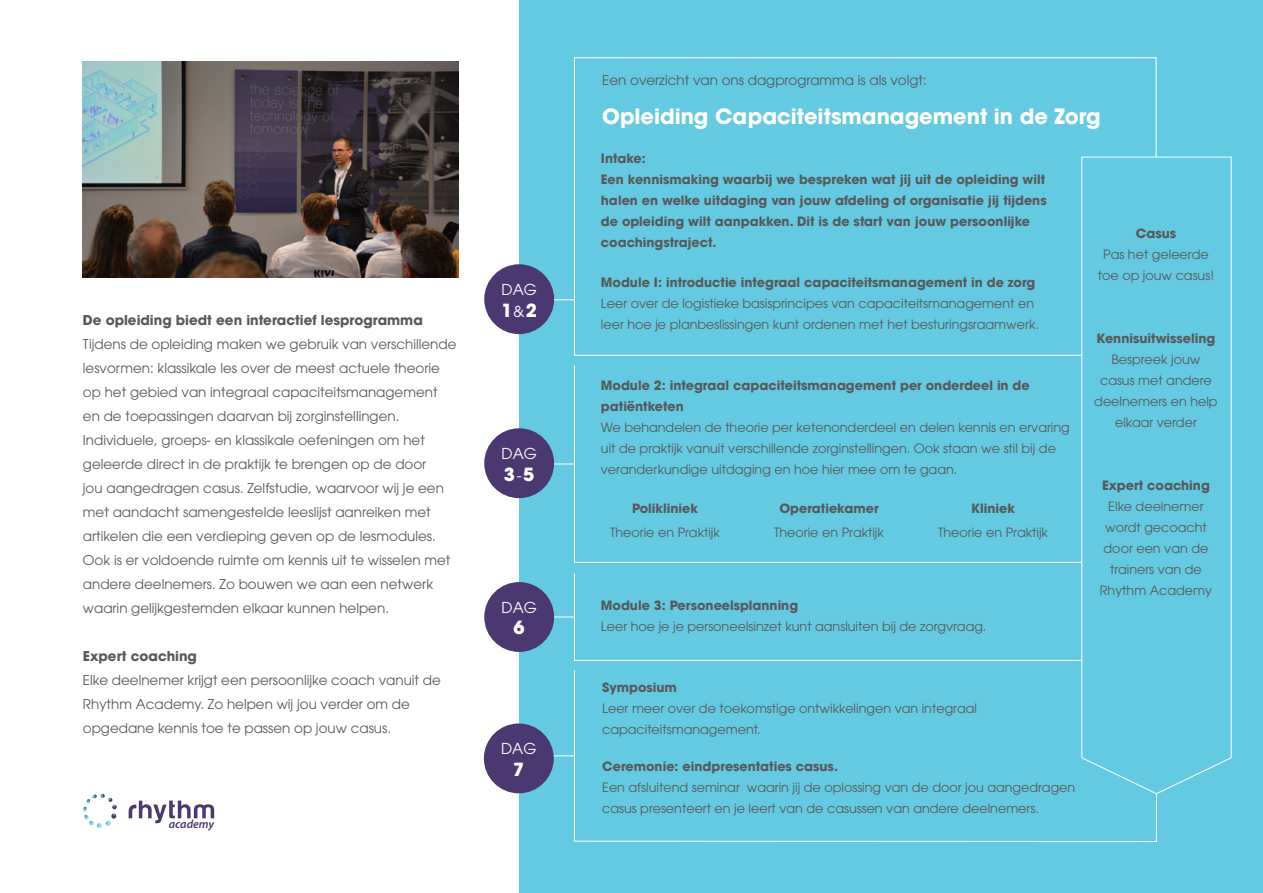
<style>
.page{position:relative;width:1263px;height:893px;background:#fff}
.page>*{position:absolute;margin:0;border:0;box-sizing:border-box;transform-origin:0 0}
.t1{font:700 21px "ITC Avant Garde Pro";color:#fff}
.t2{font:700 18px "ITC Avant Garde Pro";color:#fff}
.t3{font:15px "ITC Avant Garde Pro";color:#fff}
.t4{font:13.5px/24px "ITC Avant Garde Pro";color:#58595b}
.t5{font:700 13.5px "ITC Avant Garde Pro";color:#58595b}
.t6{font:12.75px/21px "ITC Avant Garde Pro";color:#58595b}
.t7{font:700 12.75px/21px "ITC Avant Garde Pro";color:#58595b}
.t8{font:italic 600 12px "Myriad Pro";color:#4b3871}
.s1{font-weight:400;font-size:15px}
</style>
<div class="page">
<svg style="left:129px;top:801px;width:85px;height:22px"></svg>
<svg style="left:83px;top:794px;width:34px;height:34px"></svg>
<img style="left:83px;top:61px;width:375px;height:216px">
<div style="left:519px;top:0;width:744px;height:893px;background:#63cae1"></div>
<svg style="left:574px;top:57px;width:583px;height:299px"></svg>
<svg style="left:574px;top:670px;width:583px;height:172px"></svg>
<svg style="left:574px;top:573px;width:507px;height:88px"></svg>
<svg style="left:574px;top:365px;width:507px;height:198px"></svg>
<hr style="left:529px;top:299px;width:45px;height:1px;background:#fff">
<hr style="left:529px;top:755px;width:45px;height:1px;background:#fff">
<hr style="left:529px;top:617px;width:45px;height:1px;background:#fff">
<hr style="left:529px;top:464px;width:45px;height:1px;background:#fff">
<div style="left:484px;top:264px;width:70px;height:70px;background:#4b3871;border-radius:50%"></div>
<div style="left:484px;top:428px;width:70px;height:70px;background:#4b3871;border-radius:50%"></div>
<div style="left:484px;top:582px;width:70px;height:70px;background:#4b3871;border-radius:50%"></div>
<div style="left:484px;top:723px;width:70px;height:70px;background:#4b3871;border-radius:50%"></div>
<svg style="left:1081px;top:156px;width:151px;height:638px"></svg>
<p class="t5" style="left:83px;top:311px;width:341px">De opleiding biedt een interactief lesprogramma</p>
<p class="t4" style="left:83px;top:332px;width:375px">Tijdens de opleiding maken we gebruik van verschillende lesvormen: klassikale les over de meest actuele theorie op het gebied van integraal capaciteitsmanagement en de toepassingen daarvan bij zorginstellingen.<br>Individuele, groeps- en klassikale oefeningen om het geleerde direct in de praktijk te brengen op de door<br>jou aangedragen casus. Zelfstudie, waarvoor wij je een met aandacht samengestelde leeslijst aanreiken met artikelen die een verdieping geven op de lesmodules.<br>Ook is er voldoende ruimte om kennis uit te wisselen met andere deelnemers. Zo bouwen we aan een netwerk waarin gelijkgestemden elkaar kunnen helpen.</p>
<p class="t5" style="left:83px;top:647px;width:116px">Expert coaching</p>
<p class="t4" style="left:83px;top:668px;width:359px">Elke deelnemer krijgt een persoonlijke coach vanuit de<br>Rhythm Academy. Zo helpen wij jou verder om de opgedane kennis toe te passen op jouw casus.</p>
<p class="t8" style="left:169px;top:817px;width:47px">academy</p>
<p class="t3" style="left:501px;top:280px;width:37px">DAG</p>
<h2 class="t2" style="left:501px;top:298px;width:37px">1<span class="s1">&amp;</span>2</h2>
<p class="t3" style="left:501px;top:444px;width:37px">DAG</p>
<h2 class="t2" style="left:504px;top:462px;width:32px">3<span class="s1">-</span>5</h2>
<p class="t3" style="left:501px;top:598px;width:37px">DAG</p>
<h2 class="t2" style="left:514px;top:616px;width:13px">6</h2>
<p class="t3" style="left:501px;top:739px;width:37px">DAG</p>
<h2 class="t2" style="left:513px;top:757px;width:13px">7</h2>
<p class="t4" style="left:602px;top:68px;width:326px">Een overzicht van ons dagprogramma is als volgt:</p>
<h1 class="t1" style="left:602px;top:102px;width:500px">Opleiding Capaciteitsmanagement in de Zorg</h1>
<p class="t7" style="left:601px;top:147px;width:447px">Intake:<br>Een kennismaking waarbij we bespreken wat jij uit de opleiding wilt halen en welke uitdaging van jouw afdeling of organisatie jij tijdens de opleiding wilt aanpakken. Dit is de start van jouw persoonlijke coachingstraject.</p>
<p class="t7" style="left:601px;top:271px;width:436px">Module I: introductie integraal capaciteitsmanagement in de zorg</p>
<p class="t6" style="left:601px;top:292px;width:440px">Leer over de logistieke basisprincipes van capaciteitsmanagement en leer hoe je planbeslissingen kunt ordenen met het besturingsraamwerk.</p>
<p class="t7" style="left:1136px;top:223px;width:42px">Casus</p>
<p class="t6" style="left:1098px;top:244px;width:118px;text-align:center">Pas het geleerde toe op jouw casus!</p>
<p class="t7" style="left:601px;top:375px;width:430px">Module 2: integraal capaciteitsmanagement per onderdeel in de patiëntketen</p>
<p class="t6" style="left:601px;top:417px;width:470px">We behandelen de theorie per ketenonderdeel en delen kennis en ervaring uit de praktijk vanuit verschillende zorginstellingen. Ook staan we stil bij de veranderkundige uitdaging en hoe hier mee om te gaan.</p>
<p class="t7" style="left:632px;top:498px;width:67px">Polikliniek</p>
<p class="t6" style="left:610px;top:522px;width:111px">Theorie en Praktijk</p>
<p class="t7" style="left:779px;top:498px;width:101px">Operatiekamer</p>
<p class="t6" style="left:774px;top:522px;width:111px">Theorie en Praktijk</p>
<p class="t7" style="left:971px;top:498px;width:45px">Kliniek</p>
<p class="t6" style="left:938px;top:522px;width:111px">Theorie en Praktijk</p>
<p class="t7" style="left:601px;top:594px;width:199px">Module 3: Personeelsplanning</p>
<p class="t6" style="left:601px;top:615px;width:387px">Leer hoe je je personeelsinzet kunt aansluiten bij de zorgvraag.</p>
<p class="t7" style="left:602px;top:677px;width:76px">Symposium</p>
<p class="t6" style="left:602px;top:698px;width:376px">Leer meer over de toekomstige ontwikkelingen van integraal capaciteitsmanagement.</p>
<p class="t7" style="left:602px;top:755px;width:237px">Ceremonie: eindpresentaties casus.</p>
<p class="t6" style="left:602px;top:776px;width:475px">Een afsluitend seminar waarin jij de oplossing van de door jou aangedragen casus presenteert en je leert van de casussen van andere deelnemers.</p>
<p class="t7" style="left:1096px;top:328px;width:120px">Kennisuitwisseling</p>
<p class="t6" style="left:1094px;top:349px;width:125px;text-align:center">Bespreek jouw casus met andere deelnemers en help elkaar verder</p>
<p class="t7" style="left:1102px;top:475px;width:109px">Expert coaching</p>
<p class="t6" style="left:1100px;top:496px;width:114px;text-align:center">Elke deelnemer wordt gecoacht door een van de trainers van de<br>Rhythm Academy</p>
</div>
